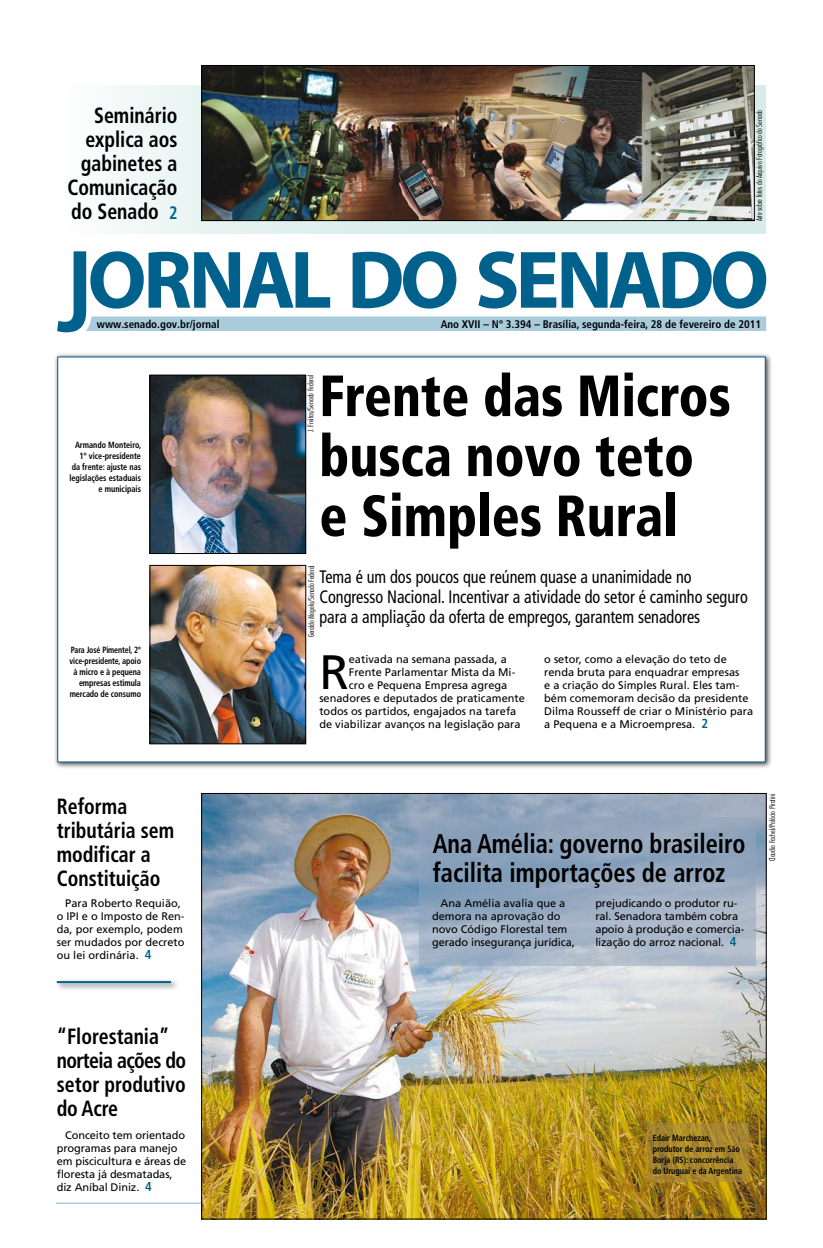
<style>
.page{position:relative;width:823px;height:1248px;background:#fff}
.page>*{position:absolute;margin:0;border:0;box-sizing:border-box;transform-origin:0 0}
.t1{font:900 condensed 58px/60px "Frutiger";color:#000;scale:.9 1}
.t2{font:48.2px "Frutiger";color:#000}
.t3{font:700 condensed 27px/29px "Frutiger";color:#000;scale:.9 1}
.t4{font:700 condensed 22px/24px "Frutiger";color:#000;scale:.9 1}
.t5{font:condensed 18px/20px "Frutiger";color:#000;scale:.9 1}
.t6{font:11px/13px "Frutiger";color:#000}
.t7{font:700 condensed 11px "Frutiger";color:#000}
.t8{font:700 condensed 9px/11px "Frutiger";color:#000;text-align:right;scale:.9 1}
.t9{font:700 condensed 9px/11px "Frutiger";color:#000;text-align:right;scale:.87 1}
.t10{font:300 condensed 8px "Futura BT";color:#000}
.s1{font-size:18px;color:#00628c}
.s2{font-weight:700;font-stretch:condensed;font-size:13px;color:#00628c}
</style>
<div class="page">
<svg style="left:56px;top:1202px;width:145px;height:1px"></svg>
<div style="left:53px;top:352px;width:723px;height:421px;background:#000;opacity:.75"></div>
<div style="left:57px;top:356px;width:708px;height:406px;background:#fff"></div>
<img style="left:152px;top:567px;width:152px;height:175px">
<div style="left:150px;top:565px;width:156px;height:179px;border:1px solid #000"></div>
<div style="left:57px;top:86px;width:707px;height:148px;background:linear-gradient(to right,#f1f8f7,#cee8e4)"></div>
<svg style="left:57px;top:251px;width:708px;height:81px"></svg>
<img style="left:203px;top:795px;width:560px;height:421px">
<img style="left:152px;top:377px;width:152px;height:174px">
<div style="left:150px;top:375px;width:156px;height:178px;border:1px solid #000"></div>
<svg style="left:419px;top:817px;width:336px;height:148px;background:#98aac0"></svg>
<svg style="left:646px;top:1123px;width:101px;height:58px;background:#a7862c"></svg>
<div style="left:54px;top:978px;width:130px;height:17px;background:#000;opacity:.75"></div>
<hr style="left:57px;top:980px;width:114px;height:2px;background:#00628c">
<img style="left:203px;top:67px;width:549px;height:152px">
<div style="left:201px;top:65px;width:553px;height:156px;border:1px solid #000"></div>
<h3 class="t4" style="left:67px;top:104px;width:124px;text-align:right">Seminário explica aos gabinetes a<br>Comunicação do Senado <span class="s1">2</span></h3>
<p class="t10" style="left:754px;top:221px;width:113px;rotate:-90deg">Arte sobre fotos do Arquivo Fotográfico do Senado</p>
<p class="t7" style="left:97px;top:317px;width:124px">www.senado.gov.br/jornal</p>
<p class="t7" style="left:440px;top:317px;width:322px">Ano XVII – Nº 3.394 – Brasília, segunda-feira, 28 de fevereiro de 2011</p>
<p class="t8" style="left:69px;top:440px;width:81px">Armando Monteiro,<br>1º vice-presidente da frente: ajuste nas legislações estaduais e municipais</p>
<p class="t9" style="left:69px;top:644px;width:84px">Para José Pimentel, 2º vice-presidente, apoio à micro e à pequena empresas estimula mercado de consumo</p>
<h3 class="t4" style="left:57px;top:794px;width:132px">Reforma tributária sem modificar a<br>Constituição</h3>
<p class="t6" style="left:57px;top:897px;width:129px;text-indent:9px">Para Roberto Requião, o IPI e o Imposto de Ren&shy;da, por exemplo, podem ser mudados por decreto ou lei ordinária. <span class="s2">4</span></p>
<h3 class="t4" style="left:57px;top:1024px;width:145px">“Florestania” norteia ações do setor produtivo do Acre</h3>
<p class="t6" style="left:57px;top:1128px;width:131px;text-indent:9px">Conceito tem orientado programas para manejo em piscicultura e áreas de floresta já desmatadas, diz Aníbal Diniz. <span class="s2">4</span></p>
<h1 class="t1" style="left:319px;top:366px;width:458px">Frente das Micros busca novo teto e Simples Rural</h1>
<h3 class="t5" style="left:319px;top:567px;width:477px">Tema é um dos poucos que reúnem quase a unanimidade no<br>Congresso Nacional. Incentivar a atividade do setor é caminho seguro para a ampliação da oferta de empregos, garantem senadores</h3>
<p class="t10" style="left:306px;top:432px;width:58px;rotate:-90deg">J. Freitas/Senado Federal</p>
<p class="t10" style="left:306px;top:637px;width:74px;rotate:-90deg">Geraldo Magela/Senado Federal</p>
<h2 class="t2" style="left:319px;top:643px;width:31px">R</h2>
<p class="t6" style="left:348px;top:652px;width:159px">eativada na semana passada, a</p>
<p class="t6" style="left:348px;top:665px;width:168px">Frente Parlamentar Mista da Mi-</p>
<p class="t6" style="left:348px;top:678px;width:160px">cro e Pequena Empresa agrega</p>
<p class="t6" style="left:319px;top:691px;width:207px">senadores e deputados de praticamente</p>
<p class="t6" style="left:319px;top:704px;width:198px">todos os partidos, engajados na tarefa</p>
<p class="t6" style="left:319px;top:717px;width:203px">de viabilizar avanços na legislação para</p>
<p class="t6" style="left:544px;top:652px;width:210px">o setor, como a elevação do teto de renda bruta para enquadrar empresas<br>e a criação do Simples Rural. Eles tam&shy;bém comemoram decisão da presidente Dilma Rousseff de criar o Ministério para a Pequena e a Microempresa. <span class="s2">2</span></p>
<h3 class="t3" style="left:432px;top:829px;width:349px">Ana Amélia: governo brasileiro facilita importações de arroz</h3>
<p class="t6" style="left:432px;top:896px;width:144px;text-indent:9px">Ana Amélia avalia que a demora na aprovação do novo Código Florestal tem gerado insegurança jurídica,</p>
<p class="t6" style="left:595px;top:896px;width:150px">prejudicando o produtor ru&shy;ral. Senadora também cobra apoio à produção e comercia&shy;lização do arroz nacional. <span class="s2">4</span></p>
<p class="t10" style="left:767px;top:861px;width:70px;rotate:-90deg">Claudio Fachel/Palácio Piratini</p>
<p class="t8" style="left:652px;top:1132px;width:101px;text-align:left">Edair Marchezan, produtor de arroz em São<br>Borja (RS): concorrência do Uruguai e da Argentina</p>
</div>
